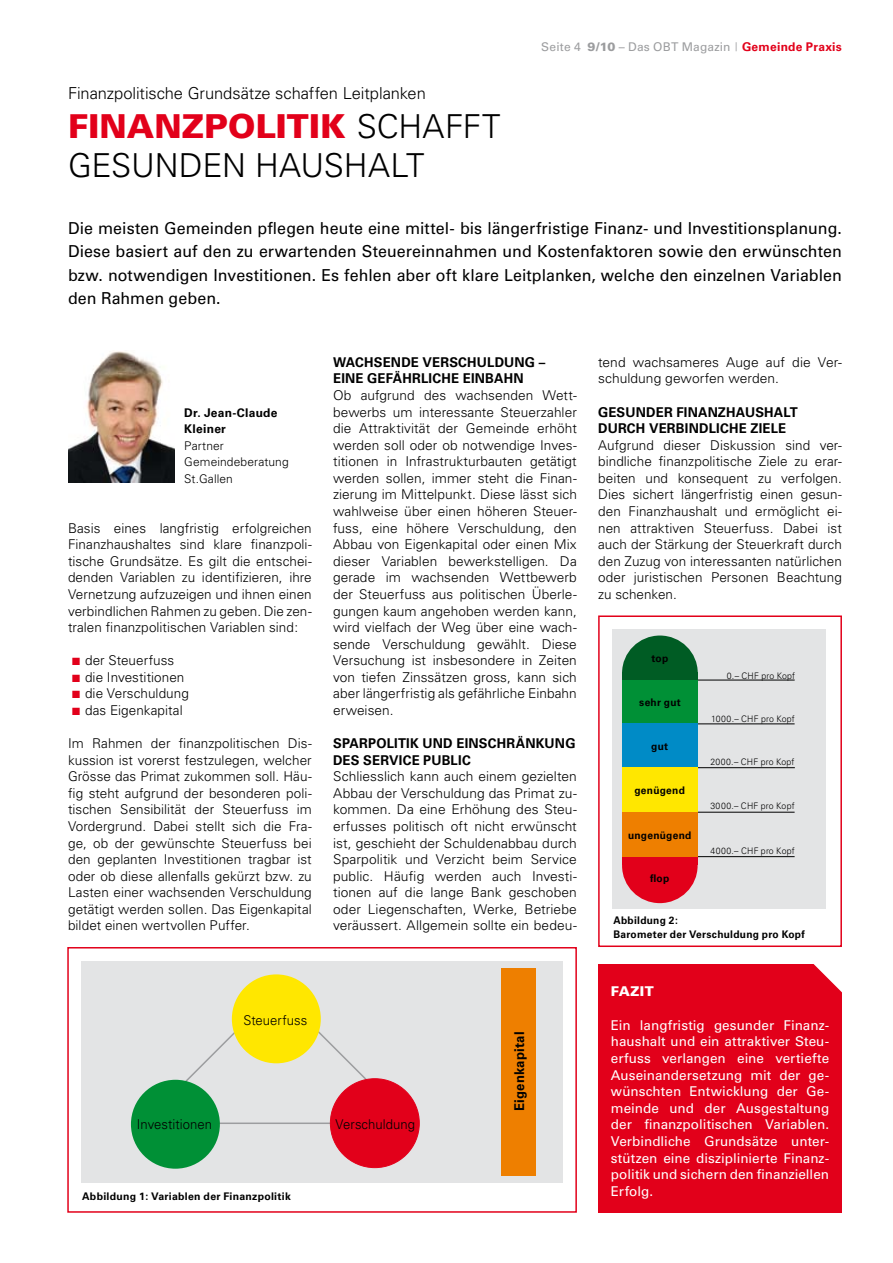
<style>
.page{position:relative;width:893px;height:1263px;background:#fff}
.page>*{position:absolute;margin:0;border:0;box-sizing:border-box;transform-origin:0 0}
.t1{font:300 33px/39px "Univers";color:#000}
.t2{font:16.5px/23.2px "Univers";letter-spacing:.005em;color:#000;text-align:justify}
.t3{font:300 16.5px "Univers";letter-spacing:-.005em;color:#000}
.t4{font:300 13.5px/16.6px "Univers";letter-spacing:.005em;color:#000;text-align:justify}
.t5{font:13.5px/16.6px "Univers";color:#fff;text-align:justify}
.t6{font:700 13.5px/16.6px "Univers";letter-spacing:.015em;color:#000}
.t7{font:900 13.5px "Univers";letter-spacing:.02em;color:#fff}
.t8{font:12px "Univers";letter-spacing:.015em;color:#9c9d9f}
.t9{font:300 12px/16.5px "Univers";letter-spacing:.01em;color:#000}
.t10{font:700 12px/16.5px "Univers";color:#000}
.t11{font:700 10.5px/13.5px "Univers";letter-spacing:.025em;color:#000}
.t12{font:300 9px "Univers";letter-spacing:.025em;color:#000}
.s1{font-weight:900;color:#e2001a}
.s2{font-weight:900}
.s3{font-weight:700;color:#e2001a}
.s4{color:#e2001a}
</style>
<div class="page">
<img style="left:68px;top:351px;width:106px;height:132px">
<div style="left:598px;top:964px;width:244px;height:248px;background:#e2001a"></div>
<svg style="left:813px;top:964px;width:29px;height:29px"></svg>
<div style="left:612px;top:630px;width:214px;height:279px;background:#e3e4e5"></div>
<div style="left:598px;top:615px;width:244px;height:332px;border:2px solid #e2001a"></div>
<hr style="left:622px;top:680px;width:173px;height:1px;background:#000">
<hr style="left:622px;top:723px;width:173px;height:1px;background:#000">
<hr style="left:622px;top:767px;width:173px;height:1px;background:#000">
<hr style="left:622px;top:812px;width:173px;height:1px;background:#000">
<hr style="left:622px;top:856px;width:173px;height:1px;background:#000">
<div style="left:622px;top:635px;width:76px;height:75px;background:#005c24;border-radius:50%"></div>
<div style="left:622px;top:672px;width:76px;height:45px;background:#005c24"></div>
<div style="left:622px;top:680px;width:76px;height:44px;background:#009036"></div>
<div style="left:622px;top:724px;width:76px;height:44px;background:#008bc6"></div>
<div style="left:622px;top:768px;width:76px;height:44px;background:#ffe700"></div>
<div style="left:622px;top:828px;width:76px;height:75px;background:#e2001a;border-radius:50%"></div>
<div style="left:622px;top:812px;width:76px;height:44px;background:#ee7f00"></div>
<div style="left:82px;top:961px;width:481px;height:221px;background:#e3e4e5"></div>
<div style="left:67px;top:947px;width:510px;height:266px;border:2px solid #e2001a"></div>
<div style="left:502px;top:968px;width:34px;height:208px;background:#ee7f00"></div>
<hr style="left:179px;top:1122px;width:198px;height:2px;background:#9c9d9f">
<svg style="left:167px;top:1002px;width:98px;height:98px"></svg>
<div style="left:131px;top:1080px;width:89px;height:89px;background:#009036;border-radius:50%"></div>
<svg style="left:288px;top:1003px;width:95px;height:97px"></svg>
<div style="left:232px;top:974px;width:89px;height:89px;background:#ffe700;border-radius:50%"></div>
<div style="left:330px;top:1079px;width:89px;height:88px;background:#e2001a;border-radius:50%"></div>
<p class="t3" style="left:68px;top:84px;width:359px">Finanzpolitische Grundsätze schaffen Leitplanken</p>
<h1 class="t1" style="left:68px;top:107px;width:310px"><span class="s1">FINANZPOLITIK</span> schafft gesunden</h1>
<h1 class="t1" style="left:255px;top:146px;width:22px">haushalt</h1>
<p class="t8" style="left:541px;top:40px;width:302px">Seite 4 <span class="s2">9/10</span> – Das OBT Magazin <sup>|</sup> <span class="s3">Gemeinde Praxis</span></p>
<p class="t2" style="left:68px;top:217px;width:775px">Die meisten Gemeinden pflegen heute eine mittel- bis längerfristige Finanz- und Investitionsplanung.<br>Diese basiert auf den zu erwartenden Steuereinnahmen und Kostenfaktoren sowie den erwünschten bzw. notwendigen Investitionen. Es fehlen aber oft klare Leitplanken, welche den einzelnen Variablen den Rahmen geben.</p>
<p class="t10" style="left:184px;top:404px;width:95px">Dr. Jean-Claude<br>Kleiner</p>
<p class="t9" style="left:184px;top:437px;width:106px">Partner<br>Gemeindeberatung<br>St.Gallen</p>
<p class="t4" style="left:68px;top:519px;width:245px">Basis eines langfristig erfolgreichen Finanzhaushaltes sind klare finanzpoli&shy;tische Grundsätze. Es gilt die entschei&shy;denden Variablen zu identifizieren, ihre Vernetzung aufzuzeigen und ihnen einen verbindlichen Rahmen zu geben. Die zen&shy;tralen finanzpolitischen Variablen sind:</p>
<p class="t4" style="left:72px;top:652px;width:104px"><span class="s4">■</span> der Steuerfuss</p>
<p class="t4" style="left:72px;top:669px;width:114px"><span class="s4">■</span> die Investitionen</p>
<p class="t4" style="left:72px;top:685px;width:118px"><span class="s4">■</span> die Verschuldung</p>
<p class="t4" style="left:72px;top:702px;width:112px"><span class="s4">■</span> das Eigenkapital</p>
<p class="t4" style="left:68px;top:735px;width:245px">Im Rahmen der finanzpolitischen Dis&shy;kussion ist vorerst festzulegen, welcher Grösse das Primat zukommen soll. Häu&shy;fig steht aufgrund der besonderen poli&shy;tischen Sensibilität der Steuerfuss im Vordergrund. Dabei stellt sich die Fra&shy;ge, ob der gewünschte Steuerfuss bei den geplanten Investitionen tragbar ist oder ob diese allenfalls gekürzt bzw. zu Lasten einer wachsenden Verschuldung getätigt werden sollen. Das Eigenkapital bildet einen wertvollen Puffer.</p>
<p class="t6" style="left:333px;top:354px;width:214px">Wachsende Verschuldung – eine gefährliche Einbahn</p>
<p class="t4" style="left:333px;top:387px;width:245px">Ob aufgrund des wachsenden Wett&shy;bewerbs um interessante Steuerzahler die Attraktivität der Gemeinde erhöht werden soll oder ob notwendige Inves&shy;titionen in Infrastrukturbauten getätigt werden sollen, immer steht die Finan&shy;zierung im Mittelpunkt. Diese lässt sich wahlweise über einen höheren Steuer&shy;fuss, eine höhere Verschuldung, den Abbau von Eigenkapital oder einen Mix dieser Variablen bewerkstelligen. Da gerade im wachsenden Wettbewerb der Steuerfuss aus politischen Ü berle&shy;gungen kaum angehoben werden kann, wird vielfach der Weg über eine wach&shy;sende Verschuldung gewählt. Diese Versuchung ist insbesondere in Zeiten von tiefen Zinssätzen gross, kann sich aber längerfristig als gefährliche Einbahn erweisen.</p>
<p class="t6" style="left:333px;top:735px;width:242px">Sparpolitik und Einschränkung des Service public</p>
<p class="t4" style="left:333px;top:768px;width:245px">Schliesslich kann auch einem gezielten Abbau der Verschuldung das Primat zu&shy;kommen. Da eine Erhöhung des Steu&shy;erfusses politisch oft nicht erwünscht ist, geschieht der Schuldenabbau durch Sparpolitik und Verzicht beim Service public. Häufig werden auch Investi&shy;tionen auf die lange Bank geschoben oder Liegenschaften, Werke, Betriebe veräussert. Allgemein sollte ein bedeu-</p>
<p class="t4" style="left:243px;top:1011px;width:65px">Steuerfuss</p>
<p class="t4" style="left:137px;top:1116px;width:77px">Investitionen</p>
<p class="t11" style="left:82px;top:1189px;width:210px">Abbildung 1: Variablen der Finanzpolitik</p>
<p class="t4" style="left:336px;top:1116px;width:81px">Verschuldung</p>
<p class="t6" style="left:511px;top:1111px;width:81px;rotate:-90deg">Eigenkapital</p>
<p class="t4" style="left:598px;top:354px;width:245px">tend wachsameres Auge auf die Ver&shy;schuldung geworfen werden.</p>
<p class="t6" style="left:598px;top:404px;width:201px">Gesunder Finanzhaushalt durch verbindliche Ziele</p>
<p class="t4" style="left:598px;top:437px;width:245px">Aufgrund dieser Diskussion sind ver&shy;bindliche finanzpolitische Ziele zu erar&shy;beiten und konsequent zu verfolgen.<br>Dies sichert längerfristig einen gesun&shy;den Finanzhaushalt und ermöglicht ei&shy;nen attraktiven Steuerfuss. Dabei ist auch der Stärkung der Steuerkraft durch den Zuzug von interessanten natürlichen oder juristischen Personen Beachtung zu schenken.</p>
<p class="t11" style="left:651px;top:651px;width:18px">top</p>
<p class="t11" style="left:639px;top:696px;width:43px">sehr gut</p>
<p class="t11" style="left:651px;top:740px;width:18px">gut</p>
<p class="t11" style="left:634px;top:784px;width:52px">genügend</p>
<p class="t11" style="left:628px;top:828px;width:65px">ungenügend</p>
<p class="t11" style="left:650px;top:872px;width:21px">flop</p>
<p class="t11" style="left:613px;top:914px;width:193px">Abbildung 2:<br>Barometer der Verschuldung pro Kopf</p>
<p class="t12" style="left:727px;top:670px;width:70px">0.– CHF pro Kopf</p>
<p class="t12" style="left:711px;top:713px;width:85px">1000.– CHF pro Kopf</p>
<p class="t12" style="left:710px;top:757px;width:86px">2000.– CHF pro Kopf</p>
<p class="t12" style="left:710px;top:801px;width:86px">3000.– CHF pro Kopf</p>
<p class="t12" style="left:710px;top:846px;width:86px">4000.– CHF pro Kopf</p>
<p class="t7" style="left:611px;top:983px;width:44px">FAZIT</p>
<p class="t5" style="left:611px;top:1017px;width:220px">Ein langfristig gesunder Finanz&shy;haushalt und ein attraktiver Steu&shy;erfuss verlangen eine vertiefte Auseinandersetzung mit der ge&shy;wünschten Entwicklung der Ge&shy;meinde und der Ausgestaltung der finanzpolitischen Variablen.<br>Verbindliche Grundsätze unter&shy;stützen eine disziplinierte Finanz&shy;politik und sichern den finanziellen Erfolg.</p>
</div>
